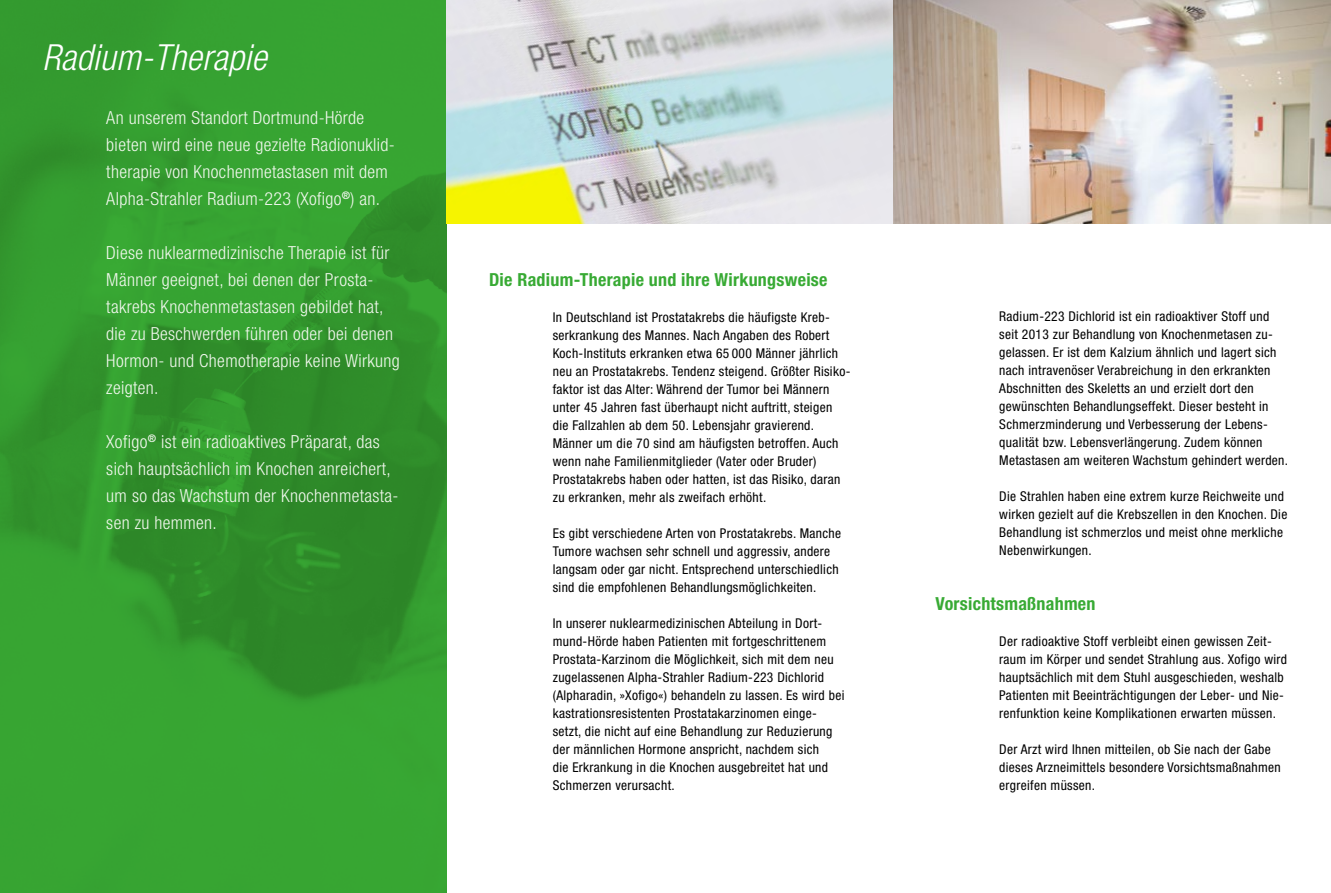
<style>
.page{position:relative;width:1331px;height:893px;background:#fff}
.page>*{position:absolute;margin:0;border:0;box-sizing:border-box;transform-origin:0 0}
.t1{font:italic 300 condensed 36px "Helvetica Neue LT Std";letter-spacing:.01em;color:#fff}
.t2{font:300 condensed 18px/27px "Helvetica Neue LT Std";letter-spacing:.02em;color:#f0f7ec}
.t3{font:700 condensed 18px "Helvetica Neue LT Std";letter-spacing:.015em;color:#38aa34}
.t4{font:condensed 13.5px/18px "Helvetica Neue LT Std";letter-spacing:.025em;color:#000}
</style>
<div class="page">
<img style="left:0;top:0;width:446px;height:893px">
<img style="left:446px;top:0;width:885px;height:223px">
<h1 class="t1" style="left:43px;top:36px;width:226px">Radium-Therapie</h1>
<h2 class="t2" style="left:106px;top:104px;width:288px">An unserem Standort Dortmund-Hörde bieten wird eine neue gezielte Radionuklid&shy;therapie von Knochenmetastasen mit dem Alpha-Strahler Radium-223 (Xofigo<sup>®</sup>) an.</h2>
<h2 class="t2" style="left:106px;top:239px;width:295px">Diese nuklearmedizinische Therapie ist für Männer geeignet, bei denen der Prosta&shy;takrebs Knochenmetastasen gebildet hat, die zu Beschwerden führen oder bei denen Hormon- und Chemotherapie keine Wirkung zeigten.</h2>
<h2 class="t2" style="left:106px;top:428px;width:294px">Xofigo<sup>®</sup> ist ein radioaktives Präparat, das sich hauptsächlich im Knochen anreichert, um so das Wachstum der Knochenmetasta&shy;sen zu hemmen.</h2>
<h2 class="t3" style="left:489px;top:268px;width:340px">Die Radium-Therapie und ihre Wirkungsweise</h2>
<p class="t4" style="left:553px;top:308px;width:299px">In Deutschland ist Prostatakrebs die häufigste Kreb&shy;serkrankung des Mannes. Nach Angaben des Robert Koch-Instituts erkranken etwa 65 000 Männer jährlich neu an Prostatakrebs. Tendenz steigend. Größter Risiko&shy;faktor ist das Alter: Während der Tumor bei Männern unter 45 Jahren fast überhaupt nicht auftritt, steigen die Fallzahlen ab dem 50. Lebensjahr gravierend.<br>Männer um die 70 sind am häufigsten betroffen. Auch wenn nahe Familienmitglieder (Vater oder Bruder)<br>Prostatakrebs haben oder hatten, ist das Risiko, daran zu erkranken, mehr als zweifach erhöht.</p>
<p class="t4" style="left:553px;top:524px;width:290px">Es gibt verschiedene Arten von Prostatakrebs. Manche Tumore wachsen sehr schnell und aggressiv, andere langsam oder gar nicht. Entsprechend unterschiedlich sind die empfohlenen Behandlungsmöglichkeiten.</p>
<p class="t4" style="left:553px;top:614px;width:293px">In unserer nuklearmedizinischen Abteilung in Dort&shy;mund-Hörde haben Patienten mit fortgeschrittenem Prostata-Karzinom die Möglichkeit, sich mit dem neu zugelassenen Alpha-Strahler Radium-223 Dichlorid (Alpharadin, »Xofigo«) behandeln zu lassen. Es wird bei kastrationsresistenten Prostatakarzinomen einge&shy;setzt, die nicht auf eine Behandlung zur Reduzierung der männlichen Hormone anspricht, nachdem sich<br>die Erkrankung in die Knochen ausgebreitet hat und Schmerzen verursacht.</p>
<p class="t4" style="left:999px;top:308px;width:290px">Radium-223 Dichlorid ist ein radioaktiver Stoff und seit 2013 zur Behandlung von Knochenmetasen zu&shy;gelassen. Er ist dem Kalzium ähnlich und lagert sich nach intravenöser Verabreichung in den erkrankten Abschnitten des Skeletts an und erzielt dort den gewünschten Behandlungseffekt. Dieser besteht in Schmerzminderung und Verbesserung der Lebens&shy;qualität bzw. Lebensverlängerung. Zudem können Metastasen am weiteren Wachstum gehindert werden.</p>
<p class="t4" style="left:999px;top:488px;width:289px">Die Strahlen haben eine extrem kurze Reichweite und wirken gezielt auf die Krebszellen in den Knochen. Die Behandlung ist schmerzlos und meist ohne merkliche Nebenwirkungen.</p>
<h2 class="t3" style="left:935px;top:592px;width:162px">Vorsichtsmaßnahmen</h2>
<p class="t4" style="left:999px;top:632px;width:289px">Der radioaktive Stoff verbleibt einen gewissen Zeit&shy;raum im Körper und sendet Strahlung aus. Xofigo wird hauptsächlich mit dem Stuhl ausgeschieden, weshalb Patienten mit Beeinträchtigungen der Leber- und Nie&shy;renfunktion keine Komplikationen erwarten müssen.</p>
<p class="t4" style="left:999px;top:740px;width:283px">Der Arzt wird Ihnen mitteilen, ob Sie nach der Gabe dieses Arzneimittels besondere Vorsichtsmaßnahmen ergreifen müssen.</p>
</div>
